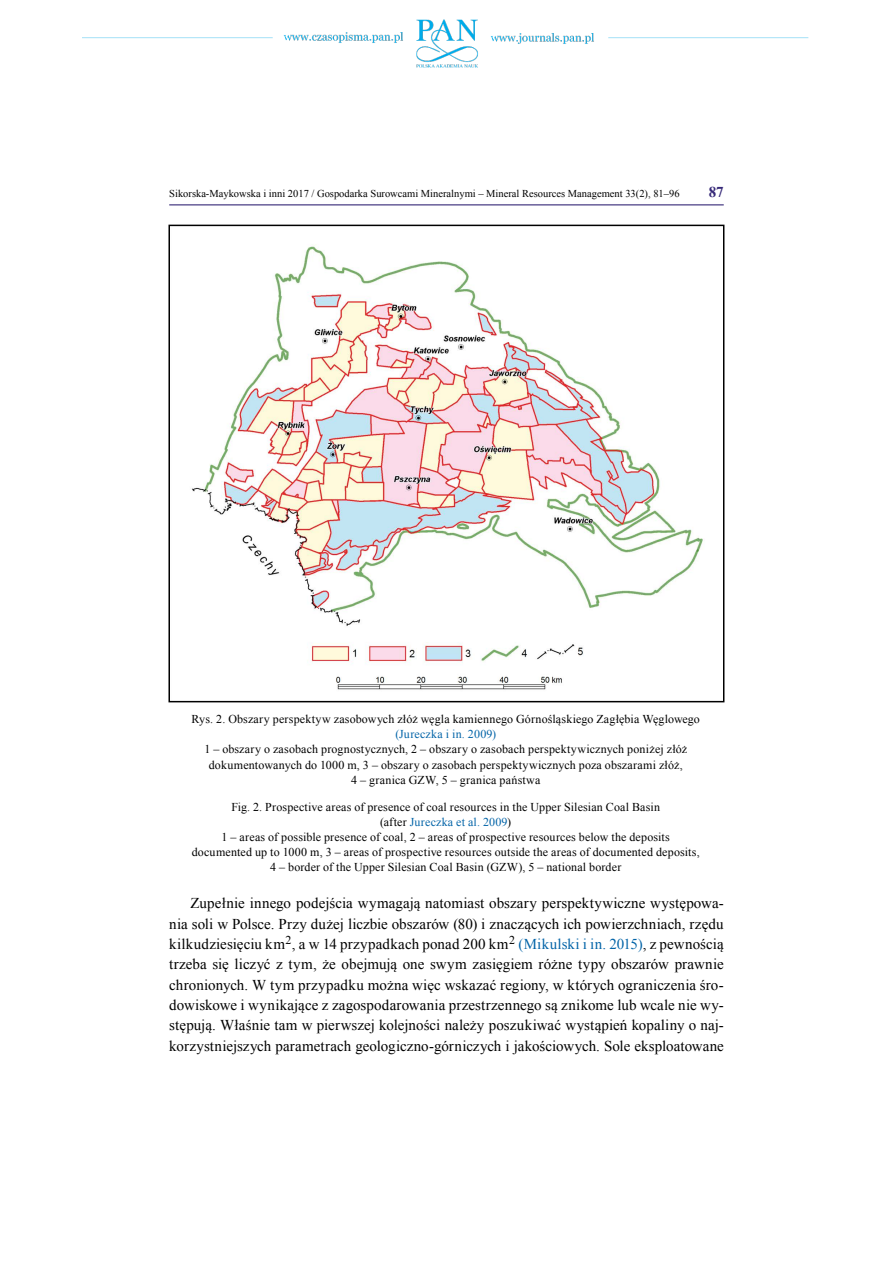
<style>
.page{position:relative;width:893px;height:1263px;background:#fff}
.page>*{position:absolute;margin:0;border:0;box-sizing:border-box;transform-origin:0 0}
.t1{font:15px/20.4px "Times New Roman";color:#000;text-align:justify}
.t2{font:700 15px "Times New Roman";color:#362978}
.t3{font:12px/15px "Times New Roman";letter-spacing:.01em;color:#000;text-align:center}
.t4{font:12px "Times New Roman";letter-spacing:.015em;color:#0364a8}
.t5{font:10.5px "Times New Roman";color:#000}
.s1{color:#0364a8}
</style>
<div class="page">
<img style="left:82px;top:19px;width:727px;height:49px">
<hr style="left:169px;top:204px;width:555px;height:1px;background:#362978">
<img style="left:192px;top:244px;width:511px;height:446px">
<div style="left:168px;top:225px;width:556px;height:477px;border:2px solid #000"></div>
<p class="t5" style="left:169px;top:186px;width:512px">Sikorska-Maykowska i inni 2017 / Gospodarka Surowcami Mineralnymi – Mineral Resources Management 33(2), 81–96</p>
<p class="t2" style="left:709px;top:182px;width:16px">87</p>
<p class="t3" style="left:192px;top:712px;width:510px">Rys. 2. Obszary perspektyw zasobowych złóż węgla kamiennego Górnośląskiego Zagłębia Węglowego</p>
<p class="t4" style="left:395px;top:726px;width:102px">(Jureczka i in. 2009)</p>
<p class="t3" style="left:204px;top:742px;width:484px">1 – obszary o zasobach prognostycznych, 2 – obszary o zasobach perspektywicznych poniżej złóż dokumentowanych do 1000 m, 3 – obszary o zasobach perspektywicznych poza obszarami złóż,<br>4 – granica GZW, 5 – granica państwa</p>
<p class="t3" style="left:192px;top:799px;width:509px">Fig. 2. Prospective areas of presence of coal resources in the Upper Silesian Coal Basin<br>(after <span class="s1">Jureczka et al. 2009</span>)<br>1 – areas of possible presence of coal, 2 – areas of prospective resources below the deposits documented up to 1000 m, 3 – areas of prospective resources outside the areas of documented deposits, 4 – border of the Upper Silesian Coal Basin (GZW), 5 – national border</p>
<p class="t1" style="left:169px;top:893px;width:556px;text-indent:21px">Zupełnie innego podejścia wymagają natomiast obszary perspektywiczne występowa&shy;nia soli w Polsce. Przy dużej liczbie obszarów (80) i znaczących ich powierzchniach, rzędu kilkudziesięciu km<sup>2</sup>, a w 14 przypadkach ponad 200 km<sup>2</sup> <span class="s1">(Mikulski i in. 2015)</span>, z pewnością trzeba się liczyć z tym, że obejmują one swym zasięgiem różne typy obszarów prawnie chronionych. W tym przypadku można więc wskazać regiony, w których ograniczenia śro&shy;dowiskowe i wynikające z zagospodarowania przestrzennego są znikome lub wcale nie wy&shy;stępują. Właśnie tam w pierwszej kolejności należy poszukiwać wystąpień kopaliny o naj&shy;korzystniejszych parametrach geologiczno-górniczych i jakościowych. Sole eksploatowane</p>
</div>
